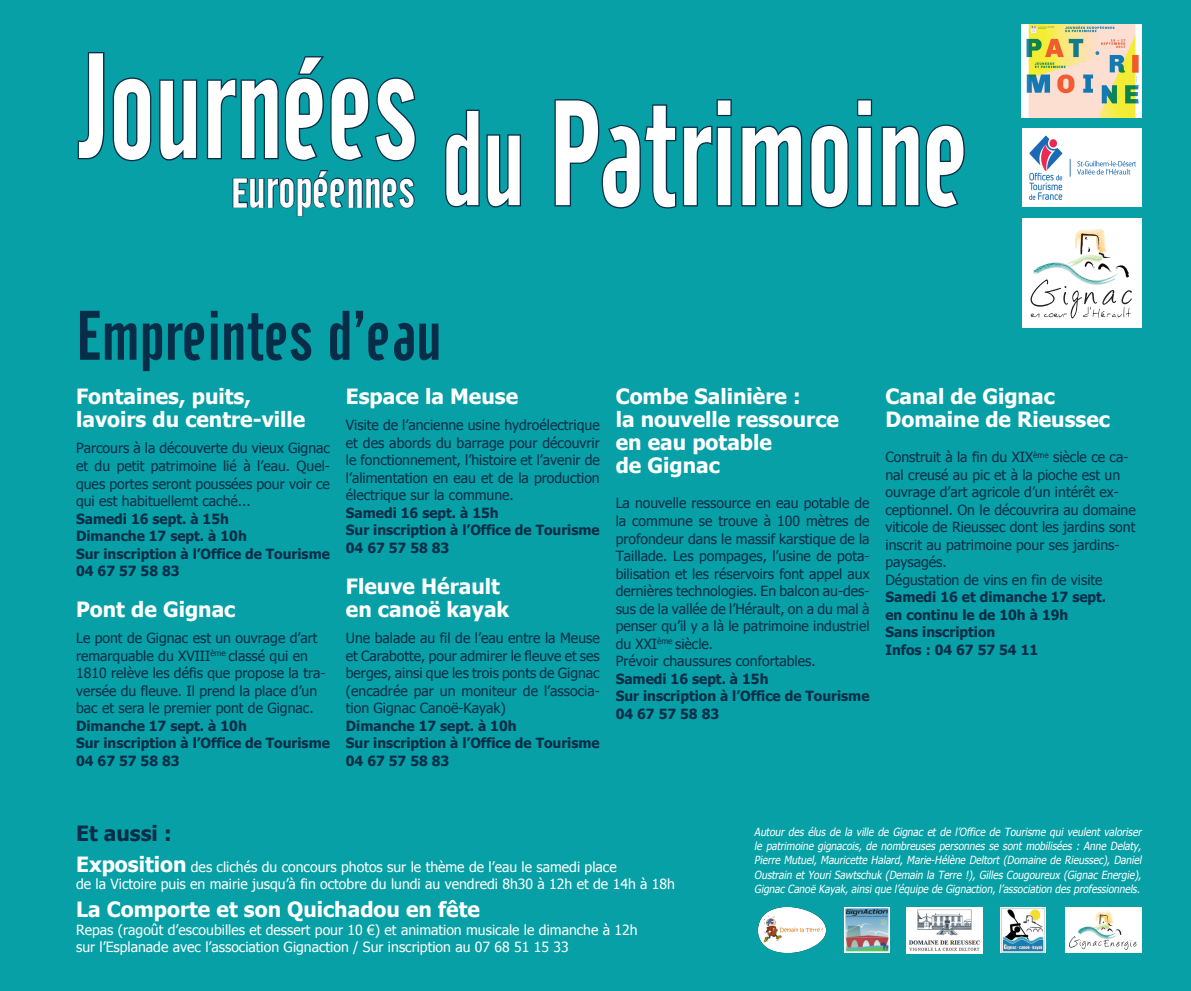
<style>
.page{position:relative;width:1191px;height:991px;background:#fff}
.page>*{position:absolute;margin:0;border:0;box-sizing:border-box;transform-origin:0 0}
.t1{font:148.09px "Cafeta";color:#fff;scale:.87 1}
.t2{font:69.3px "Cafeta";color:#082d48}
.t3{font:52.99px "Cafeta";color:#fff;scale:.9 1}
.t4{font:700 21px/23.1px "Tahoma";color:#fff}
.t5{font:700 21px "Tahoma";color:#082d48}
.t6{font:14px/17.5px "Tahoma";color:#082d48;text-align:justify}
.t7{font:700 14px/17.5px "Tahoma";color:#082d48}
.t8{font:14px/17.5px "Tahoma";color:#fff}
.t9{font:italic 11.2px/14.3px "Tahoma";color:#fff;text-align:justify;scale:.9 1}
.s1{font-size:39.76px}
.s2{font-size:133.28px}
.s3{font-weight:700;font-size:21px}
</style>
<div class="page">
<div style="left:0;top:0;width:1191px;height:990px;background:#06a0a6"></div>
<div style="left:1022px;top:218px;width:119px;height:109px;background:#fff"></div>
<svg style="left:1030px;top:228px;width:102px;height:90px"></svg>
<img style="left:1022px;top:129px;width:119px;height:77px">
<img style="left:1021px;top:25px;width:120px;height:93px">
<svg style="left:77px;top:52px;width:121px;height:110px"></svg>
<svg style="left:445px;top:109px;width:76px;height:99px"></svg>
<svg style="left:554px;top:99px;width:178px;height:110px"></svg>
<svg style="left:741px;top:125px;width:62px;height:82px"></svg>
<svg style="left:810px;top:99px;width:63px;height:110px"></svg>
<svg style="left:881px;top:124px;width:84px;height:85px"></svg>
<svg style="left:206px;top:56px;width:210px;height:161px"></svg>
<img style="left:844px;top:907px;width:45px;height:45px">
<img style="left:758px;top:907px;width:67px;height:45px">
<div style="left:1064px;top:907px;width:77px;height:45px;background:#fff"></div>
<img style="left:1069px;top:911px;width:68px;height:38px">
<img style="left:1000px;top:907px;width:45px;height:45px">
<img style="left:906px;top:907px;width:76px;height:45px">
<h1 class="t1" style="left:80px;top:24px;width:390px">Journées</h1>
<h3 class="t3" style="left:231px;top:159px;width:206px"><span class="s1">E</span>uropéennes</h3>
<h1 class="t1" style="left:441px;top:71px;width:609px"><span class="s2">du</span> Patrimoine</h1>
<h2 class="t2" style="left:76px;top:297px;width:367px">Empreintes d’eau</h2>
<h3 class="t4" style="left:76px;top:383px;width:231px">Fontaines, puits, lavoirs du centre-ville</h3>
<p class="t6" style="left:76px;top:439px;width:255px">Parcours à la découverte du vieux Gignac et du petit patrimoine lié à l’eau. Quel&shy;ques portes seront poussées pour voir ce qui est habituellemt caché...</p>
<p class="t7" style="left:76px;top:508px;width:255px">Samedi 16 sept. à 15h<br>Dimanche 17 sept. à 10h<br>Sur inscription à l’Office de Tourisme<br>04 67 57 58 83</p>
<h3 class="t4" style="left:76px;top:596px;width:161px">Pont de Gignac</h3>
<p class="t6" style="left:76px;top:628px;width:251px;text-align:left">Le pont de Gignac est un ouvrage d’art remarquable du XVIII<sup>ème</sup> classé qui en 1810 relève les défis que propose la tra&shy;versée du fleuve. Il prend la place d’un bac et sera le premier pont de Gignac.</p>
<p class="t7" style="left:76px;top:715px;width:255px">Dimanche 17 sept. à 10h<br>Sur inscription à l’Office de Tourisme<br>04 67 57 58 83</p>
<h3 class="t4" style="left:346px;top:383px;width:174px">Espace la Meuse</h3>
<p class="t6" style="left:346px;top:416px;width:255px">Visite de l’ancienne usine hydroélectrique et des abords du barrage pour découvrir le fonctionnement, l’histoire et l’avenir de l’alimentation en eau et de la production électrique sur la commune.</p>
<p class="t7" style="left:346px;top:503px;width:255px">Samedi 16 sept. à 15h<br>Sur inscription à l’Office de Tourisme<br>04 67 57 58 83</p>
<h3 class="t4" style="left:346px;top:573px;width:165px">Fleuve Hérault en canoë kayak</h3>
<p class="t6" style="left:346px;top:628px;width:255px">Une balade au fil de l’eau entre la Meuse et Carabotte, pour admirer le fleuve et ses berges, ainsi que les trois ponts de Gignac (encadrée par un moniteur de l’associa&shy;tion Gignac Canoë-Kayak)</p>
<p class="t7" style="left:346px;top:715px;width:255px">Dimanche 17 sept. à 10h<br>Sur inscription à l’Office de Tourisme<br>04 67 57 58 83</p>
<h3 class="t4" style="left:615px;top:383px;width:225px">Combe Salinière :<br>la nouvelle ressource en eau potable<br>de Gignac</h3>
<p class="t6" style="left:615px;top:494px;width:255px;text-align:left">La nouvelle ressource en eau potable de la commune se trouve à 100 mètres de profondeur dans le massif karstique de la Taillade. Les pompages, l’usine de pota&shy;bilisation et les réservoirs font appel aux dernières technologies. En balcon au-des&shy;sus de la vallée de l’Hérault, on a du mal à penser qu’il y a là le patrimoine industriel du XXI<sup>ème</sup> siècle.<br>Prévoir chaussures confortables.</p>
<p class="t7" style="left:615px;top:668px;width:255px">Samedi 16 sept. à 15h<br>Sur inscription à l’Office de Tourisme<br>04 67 57 58 83</p>
<h3 class="t4" style="left:885px;top:383px;width:226px">Canal de Gignac<br>Domaine de Rieussec</h3>
<p class="t6" style="left:885px;top:447px;width:252px;text-align:left">Construit à la fin du XIX<sup>ème</sup> siècle ce ca&shy;nal creusé au pic et à la pioche est un ouvrage d’art agricole d’un intérêt ex&shy;ceptionnel. On le découvrira au domaine viticole de Rieussec dont les jardins sont inscrit au patrimoine pour ses jardins&shy;paysagés.<br>Dégustation de vins en fin de visite</p>
<p class="t7" style="left:885px;top:587px;width:222px">Samedi 16 et dimanche 17 sept. en continu le de 10h à 19h<br>Sans inscription<br>Infos : 04 67 57 54 11</p>
<h3 class="t5" style="left:76px;top:818px;width:97px">Et aussi :</h3>
<p class="t8" style="left:76px;top:857px;width:600px"><span class="s3">Exposition</span> des clichés du concours photos sur le thème de l’eau le samedi place<br>de la Victoire puis en mairie jusqu’à fin octobre du lundi au vendredi 8h30 à 12h et de 14h à 18h</p>
<h3 class="t4" style="left:76px;top:896px;width:405px">La Comporte et son Quichadou en fête</h3>
<p class="t8" style="left:76px;top:920px;width:563px">Repas (ragoût d’escoubilles et dessert pour 10 €) et animation musicale le dimanche à 12h sur l’Esplanade avec l’association Gignaction / Sur inscription au 07 68 51 15 33</p>
<p class="t9" style="left:754px;top:823px;width:434px">Autour des élus de la ville de Gignac et de l’Office de Tourisme qui veulent valoriser le patrimoine gignacois, de nombreuses personnes se sont mobilisées : Anne Delaty, Pierre Mutuel, Mauricette Halard, Marie-Hélène Deltort (Domaine de Rieussec), Daniel Oustrain et Youri Sawtschuk (Demain la Terre !), Gilles Cougoureux (Gignac Energie), Gignac Canoë Kayak, ainsi que l’équipe de Gignaction, l’association des professionnels.</p>
</div>
